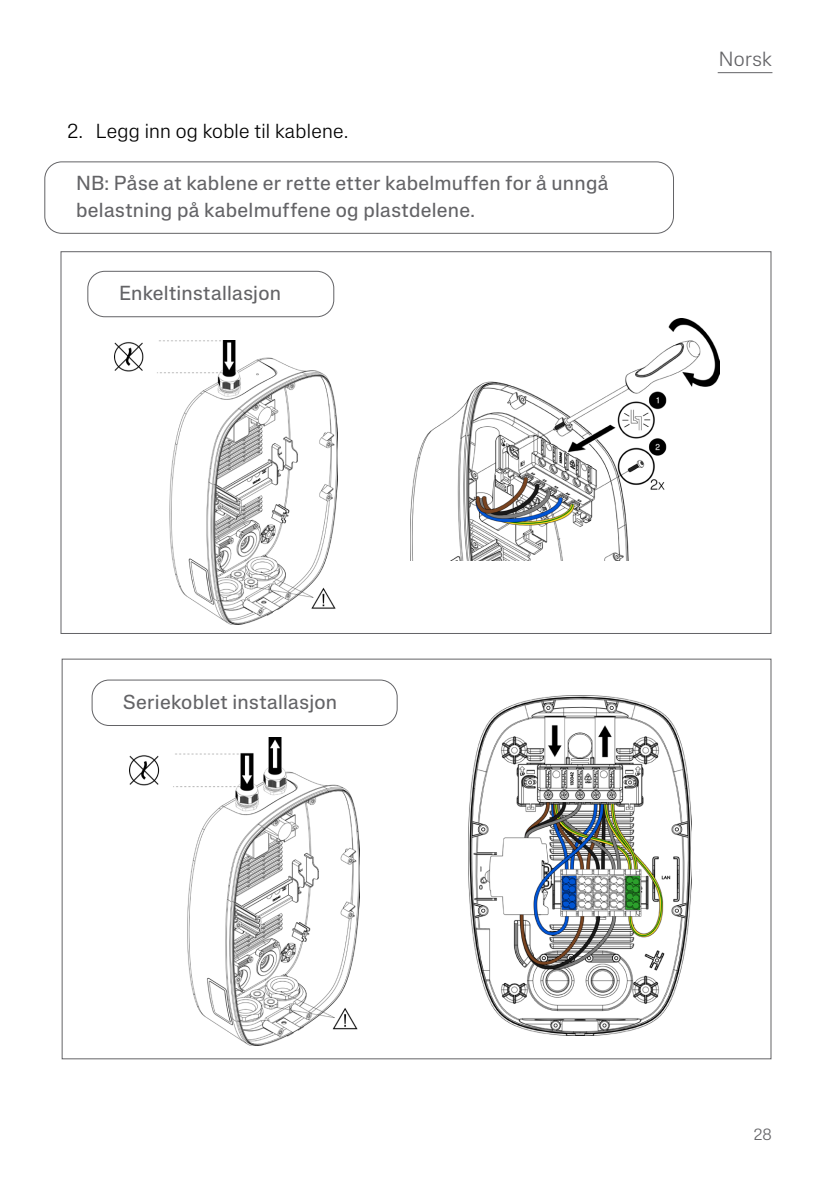
<style>
.page{position:relative;width:840px;height:1191px;background:#fff}
.page>*{position:absolute;margin:0;border:0;box-sizing:border-box;transform-origin:0 0}
.t1{font:300 20.2px "Lateral Standard";letter-spacing:.015em;color:#636366}
.Warning_secondary{font:20px/26px "Lateral Standard";letter-spacing:.015em;color:#636366}
.t2{font:300 20px "Lateral Standard";letter-spacing:.015em;color:#000}
.t3{font:300 16px "Lateral Standard";color:#636366}
</style>
<div class="page">
<hr style="left:717px;top:72px;width:55px;height:1px;background:#636366">
<div style="left:44px;top:162px;width:629px;height:72px;border:1px solid #636366;border-radius:17px"></div>
<img style="left:114px;top:340px;width:223px;height:284px">
<div style="left:87px;top:271px;width:247px;height:46px;border:1px solid #636366;border-radius:17px"></div>
<img style="left:410px;top:319px;width:308px;height:241px">
<img style="left:130px;top:738px;width:229px;height:307px">
<img style="left:468px;top:695px;width:223px;height:340px">
<div style="left:92px;top:680px;width:305px;height:46px;border:1px solid #636366;border-radius:17px"></div>
<p class="t2" style="left:67px;top:120px;width:282px">2. Legg inn og koble til kablene.</p>
<p class="Warning_secondary" style="left:76px;top:170px;width:533px">NB: Påse at kablene er rette etter kabelmuffen for å unngå belastning på kabelmuffene og plastdelene.</p>
<p class="Warning_secondary" style="left:119px;top:280px;width:163px">Enkeltinstallasjon</p>
<p class="t1" style="left:718px;top:48px;width:54px">Norsk</p>
<p class="Warning_secondary" style="left:123px;top:688px;width:215px">Seriekoblet installasjon</p>
<p class="t3" style="left:753px;top:1125px;width:20px">28</p>
</div>
